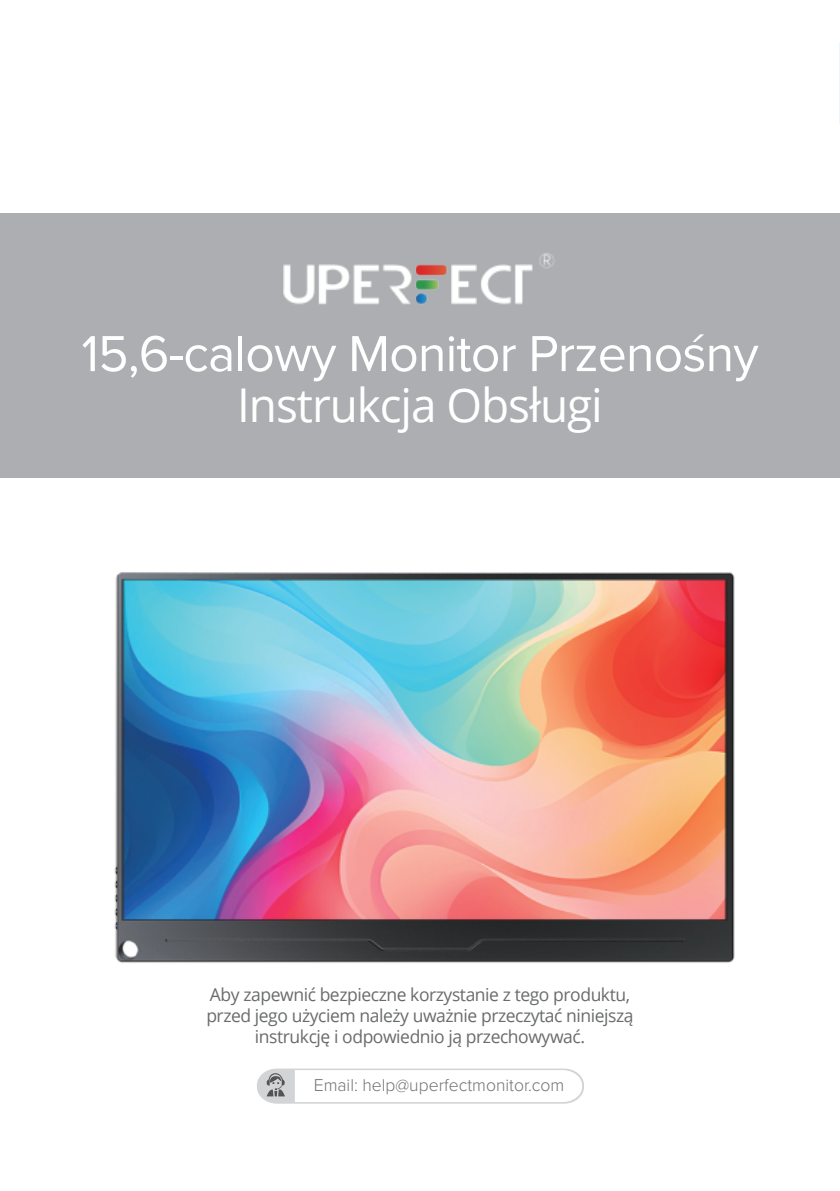
<style>
.page{position:relative;width:840px;height:1191px;background:#fff}
.page>*{position:absolute;margin:0;border:0;box-sizing:border-box;transform-origin:0 0}
.t1{font:52.4px "Proxima Nova";letter-spacing:-.015em;color:#fff}
.t2{font:46.6px "Open Sans";letter-spacing:-.025em;color:#fff}
.t3{font:17.8px/21px "Open Sans";letter-spacing:-.025em;color:#696b6c;text-align:center}
.t4{font:300 17.8px "Proxima Nova";color:#727276}
</style>
<div class="page">
<div style="left:0;top:213px;width:839px;height:265px;background:#acaeb1"></div>
<img style="left:283px;top:253px;width:272px;height:52px">
<img style="left:114px;top:572px;width:621px;height:532px">
<svg style="left:257px;top:1068px;width:326px;height:35px"></svg>
<svg style="left:839px;top:43px;width:1px;height:81px"></svg>
<h1 class="t1" style="left:81px;top:314px;width:678px">15,6-calowy Monitor Przenośny</h1>
<h2 class="t2" style="left:237px;top:373px;width:367px">Instrukcja Obsługi</h2>
<p class="t3" style="left:206px;top:984px;width:428px">Aby zapewnić bezpieczne korzystanie z tego produktu, przed jego użyciem należy uważnie przeczytać niniejszą instrukcję i odpowiednio ją przechowywać.</p>
<p class="t4" style="left:313px;top:1072px;width:252px">Email: help@uperfectmonitor.com</p>
</div>
